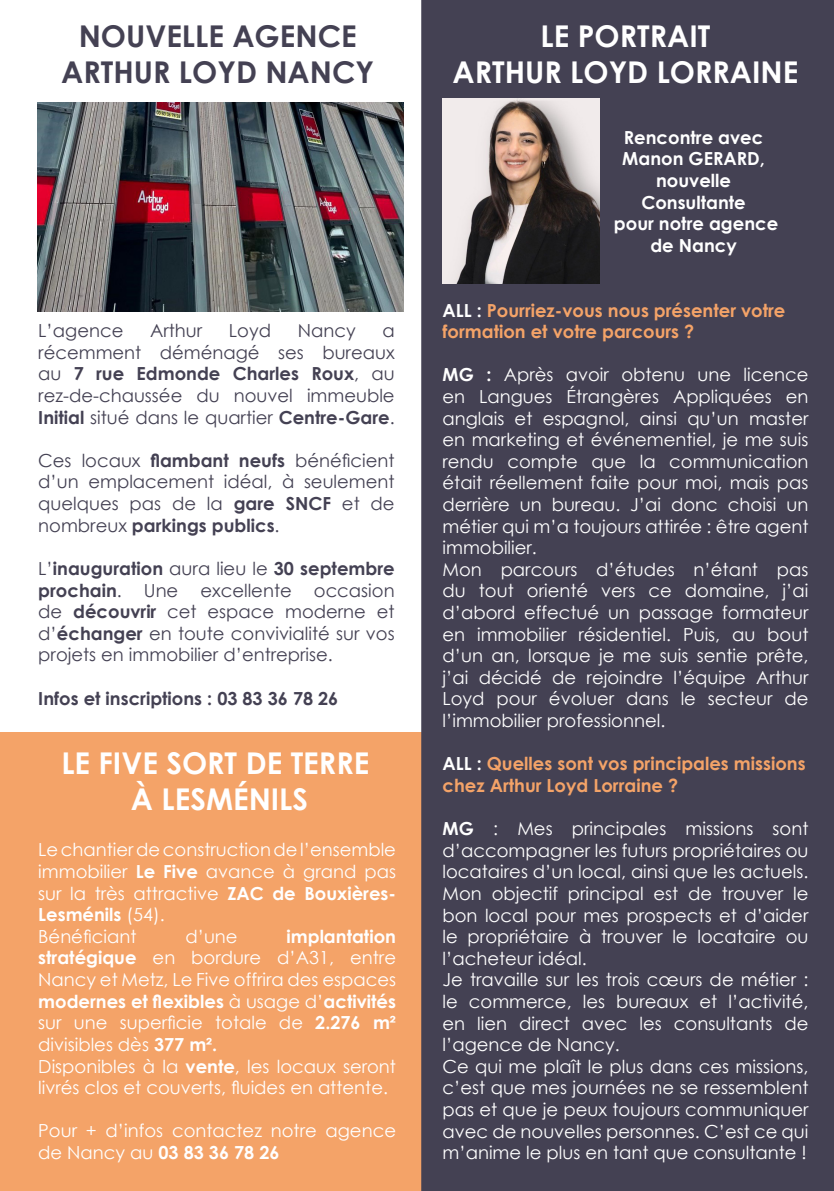
<style>
.page{position:relative;width:834px;height:1191px;background:#fff}
.page>*{position:absolute;margin:0;border:0;box-sizing:border-box;transform-origin:0 0}
.t1{font:700 30px "Century Gothic";color:#fff}
.t2{font:700 30px "Century Gothic";color:#444153}
.t3{font:18px/21.6px "Century Gothic";color:#fff;text-align:justify}
.t4{font:18px/21.6px "Century Gothic";color:#444153;text-align:justify}
.t5{font:700 18px/21.6px "Century Gothic";color:#f4a368}
.t6{font:700 18px/21.6px "Century Gothic";color:#fff;text-align:center}
.t7{font:700 18px "Century Gothic";color:#444153}
.s1{font-weight:700}
.s2{color:#fff}
</style>
<div class="page">
<div style="left:0;top:732px;width:430px;height:459px;background:#f4a368"></div>
<div style="left:421px;top:0;width:412px;height:1191px;background:#444153"></div>
<img style="left:37px;top:103px;width:366px;height:208px">
<img style="left:442px;top:99px;width:158px;height:184px">
<p class="t2" style="left:79px;top:13px;width:279px">NOUVELLE AGENCE</p>
<p class="t2" style="left:61px;top:49px;width:314px">ARTHUR LOYD NANCY</p>
<p class="t4" style="left:38px;top:320px;width:87px">L’agence</p>
<p class="t4" style="left:150px;top:320px;width:54px">Arthur</p>
<p class="t4" style="left:229px;top:320px;width:44px">Loyd</p>
<p class="t4" style="left:298px;top:320px;width:59px">Nancy</p>
<p class="t4" style="left:38px;top:320px;width:358px;text-indent:344px">a récemment déménagé ses bureaux au <span class="s1">7 rue Edmonde Charles Roux</span>, au rez-de-chaussée du nouvel immeuble <span class="s1">Initial</span> situé dans le quartier <span class="s1">Centre-Gare</span>.</p>
<p class="t4" style="left:38px;top:449px;width:358px">Ces locaux <span class="s1">flambant neufs</span> bénéficient d’un emplacement idéal, à seulement quelques pas de la <span class="s1">gare SNCF</span> et de nombreux <span class="s1">parkings publics</span>.</p>
<p class="t4" style="left:38px;top:557px;width:358px">L’<span class="s1">inauguration</span> aura lieu le <span class="s1">30 septembre prochain</span>. Une excellente occasion de <span class="s1">découvrir</span> cet espace moderne et d’<span class="s1">échanger</span> en toute convivialité sur vos projets en immobilier d’entreprise.</p>
<p class="t7" style="left:38px;top:684px;width:301px">Infos et inscriptions : 03 83 36 78 26</p>
<p class="t1" style="left:61px;top:740px;width:309px">LE FIVE SORT DE TERRE</p>
<p class="t1" style="left:131px;top:776px;width:178px">À LESMÉNILS</p>
<p class="t3" style="left:38px;top:839px;width:359px">Le chantier de construction de l’ensemble immobilier <span class="s1">Le Five</span> avance à grand pas sur la très attractive <span class="s1">ZAC de Bouxières-Lesménils</span> (54).</p>
<p class="t3" style="left:38px;top:925px;width:100px">Bénéficiant</p>
<p class="t3" style="left:185px;top:925px;width:54px">d’une</p>
<p class="t3" style="left:38px;top:925px;width:359px;text-indent:248px"><span class="s1">implantation stratégique</span> en bordure d’A31, entre Nancy et Metz, Le Five offrira des espaces <span class="s1">modernes et flexibles</span> à usage d’<span class="s1">activités </span>sur une superficie totale de <span class="s1">2.276 m² </span>divisibles dès <span class="s1">377 m².</span></p>
<p class="t3" style="left:38px;top:1055px;width:359px">Disponibles à la <span class="s1">vente</span>, les locaux seront livrés clos et couverts, fluides en attente.</p>
<p class="t3" style="left:38px;top:1119px;width:359px">Pour + d’infos contactez notre agence de Nancy au <span class="s1">03 83 36 78 26</span></p>
<p class="t1" style="left:540px;top:13px;width:171px">LE PORTRAIT</p>
<p class="t1" style="left:452px;top:49px;width:347px">ARTHUR LOYD LORRAINE</p>
<p class="t6" style="left:623px;top:126px;width:141px">Rencontre avec</p>
<p class="t6" style="left:622px;top:147px;width:144px">Manon GERARD, nouvelle<br>Consultante</p>
<p class="t6" style="left:614px;top:212px;width:166px">pour notre agence de Nancy</p>
<p class="t5" style="left:442px;top:298px;width:344px"><span class="s2">ALL :</span> Pourriez-vous nous présenter votre formation et votre parcours ?</p>
<p class="t3" style="left:442px;top:364px;width:367px"><span class="s1">MG :</span> Après avoir obtenu une licence en Langues Étrangères Appliquées en anglais et espagnol, ainsi qu’un master en marketing et événementiel, je me suis rendu compte que la communication était réellement faite pour moi, mais pas derrière un bureau. J’ai donc choisi un métier qui m’a toujours attirée : être agent immobilier.</p>
<p class="t3" style="left:442px;top:558px;width:367px">Mon parcours d’études n’étant pas du tout orienté vers ce domaine, j’ai d’abord effectué un passage formateur en immobilier résidentiel. Puis, au bout d’un an, lorsque je me suis sentie prête, j’ai décidé de rejoindre l’équipe Arthur Loyd pour évoluer dans le secteur de l’immobilier professionnel.</p>
<p class="t5" style="left:442px;top:752px;width:364px"><span class="s2">ALL :</span> Quelles sont vos principales missions chez Arthur Loyd Lorraine ?</p>
<p class="t3" style="left:442px;top:817px;width:367px"><span class="s1">MG</span> : Mes principales missions sont d’accompagner les futurs propriétaires ou locataires d’un local, ainsi que les actuels.<br>Mon objectif principal est de trouver le bon local pour mes prospects et d’aider le propriétaire à trouver le locataire ou l’acheteur idéal.</p>
<p class="t3" style="left:442px;top:968px;width:367px">Je travaille sur les trois cœurs de métier : le commerce, les bureaux et l’activité, en lien direct avec les consultants de l’agence de Nancy.</p>
<p class="t3" style="left:442px;top:1055px;width:367px">Ce qui me plaît le plus dans ces missions, c’est que mes journées ne se ressemblent pas et que je peux toujours communiquer avec de nouvelles personnes. C’est ce qui m’anime le plus en tant que consultante !</p>
</div>
